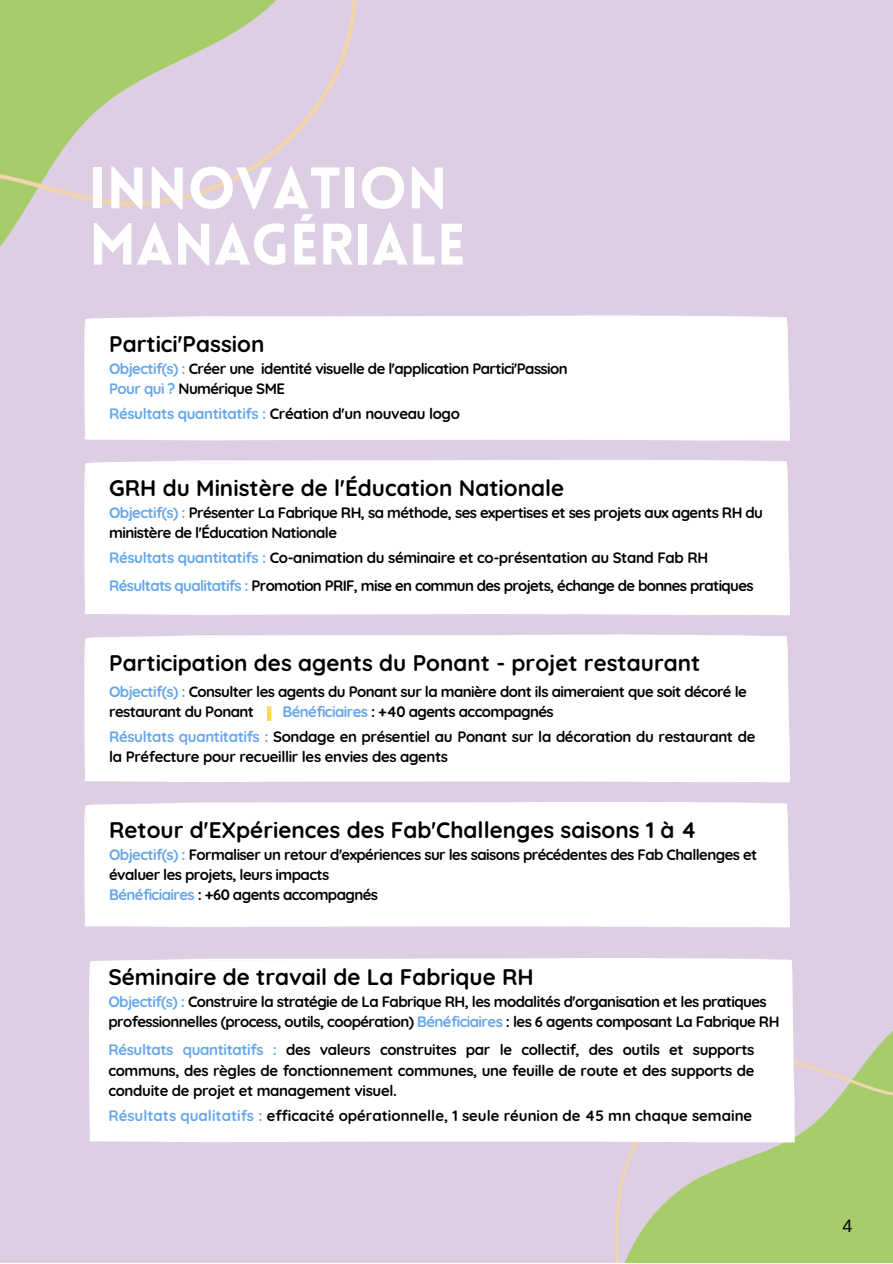
<style>
.page{position:relative;width:893px;height:1264px;background:#fff}
.page>*{position:absolute;margin:0;border:0;box-sizing:border-box;transform-origin:0 0}
.t1{font:900 57.3px/56.2px "Lovelo";color:#fff}
.t2{font:700 22.5px "Quicksand";color:#000}
.t3{font:18px "Arimo";color:#000}
.t4{font:700 15px/20.2px "Quicksand";letter-spacing:-.04em;color:#000}
.t5{font:700 15px "Quicksand";color:#000}
.s1{color:#65a6eb}
</style>
<div class="page">
<div style="left:0;top:0;width:892px;height:1262px;background:#ddcee3"></div>
<div style="left:84px;top:634px;width:705px;height:148px;background:#fff"></div>
<div style="left:490px;top:315px;width:299px;height:126px;background:#fff"></div>
<div style="left:84px;top:460px;width:705px;height:155px;background:#fff"></div>
<div style="left:84px;top:802px;width:705px;height:125px;background:#fff"></div>
<div style="left:500px;top:862px;width:290px;height:42px;background:#fff"></div>
<svg style="left:493px;top:904px;width:399px;height:358px"></svg>
<svg style="left:84px;top:424px;width:406px;height:69px;fill:#fff"></svg>
<svg style="left:0;top:0;width:508px;height:424px"></svg>
<div style="left:89px;top:957px;width:705px;height:185px;background:#fff"></div>
<hr style="left:267px;top:706px;width:4px;height:15px;background:#fbd75a">
<p class="t1" style="left:89px;top:166px;width:378px">INNOVATION<br>MANAGÉRIALE</p>
<p class="t2" style="left:109px;top:329px;width:157px">Partici'Passion</p>
<p class="t4" style="left:109px;top:358px;width:460px"><span class="s1">Objectif(s) :</span> Créer une identité visuelle de l'application Partici'Passion</p>
<p class="t4" style="left:109px;top:378px;width:177px"><span class="s1">Pour qui ?</span> Numérique SME</p>
<p class="t4" style="left:109px;top:403px;width:352px"><span class="s1">Résultats quantitatifs :</span> Création d'un nouveau logo</p>
<p class="t2" style="left:109px;top:473px;width:456px">GRH du Ministère de l'Éducation Nationale</p>
<p class="t4" style="left:109px;top:502px;width:655px"><span class="s1">Objectif(s) :</span> Présenter La Fabrique RH, sa méthode, ses expertises et ses projets aux agents RH du ministère de l'Éducation Nationale</p>
<p class="t4" style="left:109px;top:547px;width:600px"><span class="s1">Résultats quantitatifs :</span> Co-animation du séminaire et co-présentation au Stand Fab RH</p>
<p class="t4" style="left:109px;top:575px;width:646px"><span class="s1">Résultats qualitatifs :</span> Promotion PRIF, mise en commun des projets, échange de bonnes pratiques</p>
<p class="t2" style="left:109px;top:648px;width:592px">Participation des agents du Ponant - projet restaurant</p>
<p class="t4" style="left:109px;top:681px;width:639px"><span class="s1">Objectif(s) :</span> Consulter les agents du Ponant sur la manière dont ils aimeraient que soit décoré le restaurant du Ponant</p>
<p class="t4" style="left:282px;top:701px;width:273px"><span class="s1">Bénéficiaires</span> : +40 agents accompagnés</p>
<p class="t4" style="left:109px;top:726px;width:647px"><span class="s1">Résultats quantitatifs :</span> Sondage en présentiel au Ponant sur la décoration du restaurant de la Préfecture pour recueillir les envies des agents</p>
<p class="t2" style="left:109px;top:815px;width:589px">Retour d'EXpériences des Fab'Challenges saisons 1 à 4</p>
<p class="t4" style="left:109px;top:844px;width:649px"><span class="s1">Objectif(s) :</span> Formaliser un retour d'expériences sur les saisons précédentes des Fab Challenges et évaluer les projets, leurs impacts</p>
<p class="t4" style="left:109px;top:884px;width:270px"><span class="s1">Bénéficiaires</span> : +60 agents accompagnés</p>
<p class="t2" style="left:108px;top:962px;width:427px">Séminaire de travail de La Fabrique RH</p>
<p class="t4" style="left:108px;top:990px;width:672px"><span class="s1">Objectif(s) :</span> Construire la stratégie de La Fabrique RH, les modalités d'organisation et les pratiques professionnelles (process, outils, coopération) <span class="s1">Bénéficiaires</span> : les 6 agents composant La Fabrique RH</p>
<p class="t4" style="left:108px;top:1039px;width:647px;text-align:justify"><span class="s1">Résultats quantitatifs :</span> des valeurs construites par le collectif, des outils et supports communs, des règles de fonctionnement communes, une feuille de route et des supports de conduite de projet et management visuel.</p>
<p class="t5" style="left:108px;top:1105px;width:645px"><span class="s1">Résultats qualitatifs :</span> efficacité opérationnelle, 1 seule réunion de 45 mn chaque semaine</p>
<p class="t3" style="left:842px;top:1216px;width:11px">4</p>
</div>
